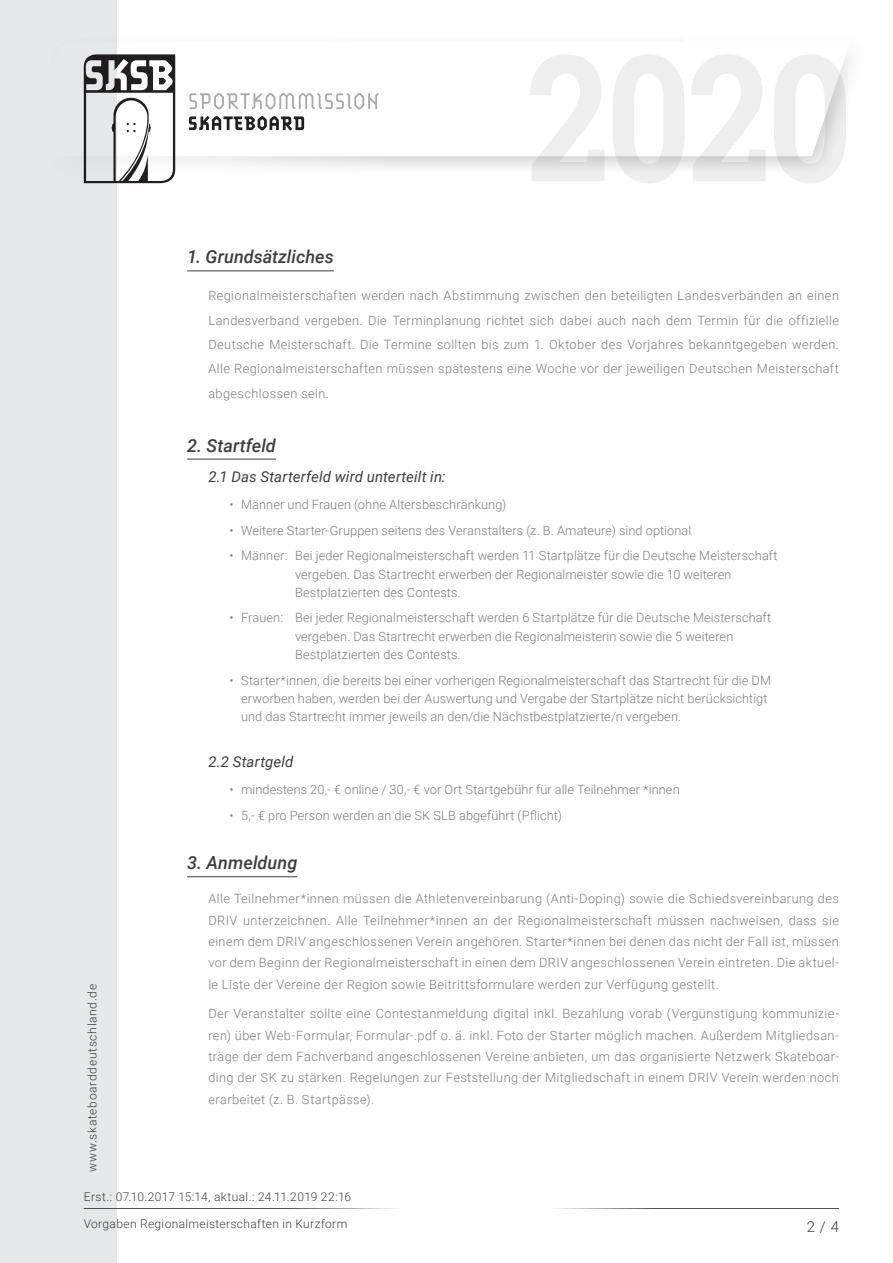
<style>
.page{position:relative;width:893px;height:1263px;background:#fff}
.page>*{position:absolute;margin:0;border:0;box-sizing:border-box;transform-origin:0 0}
.t1{font:italic 500 18px "Roboto";letter-spacing:.005em;color:#3e3e3f}
.t2{font:italic 15px "Roboto";letter-spacing:.01em;color:#3e3e3f}
.t3{font:300 15px "Roboto";color:#3e3e3f}
.t4{font:300 12.75px/21.3px "Roboto";letter-spacing:.01em;color:#7a7c7f;text-align:justify}
.t5{font:300 12px "Roboto";letter-spacing:.035em;color:#3e3e3f}
.t6{font:300 12px "Roboto";letter-spacing:.06em;color:#3e3e3f}
</style>
<div class="page">
<hr style="left:84px;top:1208px;width:392px;height:1px;background:#3e3e3f">
<hr style="left:482px;top:1208px;width:357px;height:1px;background:#3e3e3f">
<div style="left:46px;top:33px;width:823px;height:143px;background:#231f20;opacity:.65"></div>
<svg style="left:446px;top:41px;width:404px;height:115px"></svg>
<div style="left:0;top:0;width:446px;height:210px;background:#fff"></div>
<div style="left:682px;top:0;width:211px;height:140px;background:#fff"></div>
<svg style="left:117px;top:54px;width:58px;height:129px"></svg>
<svg style="left:189px;top:116px;width:115px;height:15px"></svg>
<svg style="left:189px;top:93px;width:189px;height:17px"></svg>
<svg style="left:530px;top:54px;width:316px;height:129px"></svg>
<div style="left:0;top:0;width:117px;height:1263px;background:#e6e7e9"></div>
<hr style="left:187px;top:270px;width:147px;height:1px;background:#3e3e3f">
<hr style="left:187px;top:459px;width:89px;height:1px;background:#3e3e3f">
<hr style="left:187px;top:876px;width:110px;height:1px;background:#3e3e3f">
<h1 class="t1" style="left:187px;top:244px;width:148px">1. Grundsätzliches</h1>
<p class="t4" style="left:208px;top:283px;width:632px;line-height:24.3px">Regionalmeisterschaften werden nach Abstimmung zwischen den beteiligten Landesverbänden an einen Landesverband vergeben. Die Terminplanung richtet sich dabei auch nach dem Termin für die offizielle Deutsche Meisterschaft. Die Termine sollten bis zum 1. Oktober des Vorjahres bekanntgegeben werden.<br>Alle Regionalmeisterschaften müssen spätestens eine Woche vor der jeweiligen Deutschen Meisterschaft abgeschlossen sein.</p>
<h1 class="t1" style="left:187px;top:433px;width:90px">2. Startfeld</h1>
<p class="t2" style="left:208px;top:466px;width:239px">2.1 Das Starterfeld wird unterteilt in:</p>
<p class="t4" style="left:230px;top:493px;width:278px">• Männer und Frauen (ohne Altersbeschränkung)</p>
<p class="t4" style="left:230px;top:519px;width:463px">• Weitere Starter-Gruppen seitens des Veranstalters (z. B. Amateure) sind optional</p>
<p class="t4" style="left:295px;top:546px;width:484px;line-height:18.3px;text-align:left;text-indent:-65px">• Männer: Bei jeder Regionalmeisterschaft werden 11 Startplätze für die Deutsche Meisterschaft vergeben. Das Startrecht erwerben der Regionalmeister sowie die 10 weiteren<br>Bestplatzierten des Contests.</p>
<p class="t4" style="left:295px;top:608px;width:478px;line-height:18.3px;text-align:left;text-indent:-65px">• Frauen: Bei jeder Regionalmeisterschaft werden 6 Startplätze für die Deutsche Meisterschaft vergeben. Das Startrecht erwerben die Regionalmeisterin sowie die 5 weiteren<br>Bestplatzierten des Contests.</p>
<p class="t4" style="left:241px;top:670px;width:532px;line-height:18.3px;text-align:left;text-indent:-11px">• Starter*innen, die bereits bei einer vorherigen Regionalmeisterschaft das Startrecht für die DM erworben haben, werden bei der Auswertung und Vergabe der Startplätze nicht berücksichtigt und das Startrecht immer jeweils an den/die Nächstbestplatzierte/n vergeben.</p>
<p class="t2" style="left:208px;top:751px;width:87px">2.2 Startgeld</p>
<p class="t4" style="left:230px;top:778px;width:452px">• mindestens 20,- € online / 30,- € vor Ort Startgebühr für alle Teilnehmer *innen</p>
<p class="t4" style="left:230px;top:804px;width:334px">• 5,- € pro Person werden an die SK SLB abgeführt (Pflicht)</p>
<h1 class="t1" style="left:187px;top:850px;width:112px">3. Anmeldung</h1>
<p class="t4" style="left:208px;top:888px;width:632px">Alle Teilnehmer*innen müssen die Athletenvereinbarung (Anti-Doping) sowie die Schiedsvereinbarung des DRIV unterzeichnen. Alle Teilnehmer*innen an der Regionalmeisterschaft müssen nachweisen, dass sie einem dem DRIV angeschlossenen Verein angehören. Starter*innen bei denen das nicht der Fall ist, müssen vor dem Beginn der Regionalmeisterschaft in einen dem DRIV angeschlossenen Verein eintreten. Die aktuel&shy;le Liste der Vereine der Region sowie Beitrittsformulare werden zur Verfügung gestellt.</p>
<p class="t4" style="left:208px;top:1003px;width:632px">Der Veranstalter sollte eine Contestanmeldung digital inkl. Bezahlung vorab (Vergünstigung kommunizie&shy;ren) über Web-Formular, Formular-.pdf o. ä. inkl. Foto der Starter möglich machen. Außerdem Mitgliedsan&shy;träge der dem Fachverband angeschlossenen Vereine anbieten, um das organisierte Netzwerk Skateboar&shy;ding der SK zu stärken. Regelungen zur Feststellung der Mitgliedschaft in einem DRIV Verein werden noch erarbeitet (z. B. Startpässe).</p>
<p class="t6" style="left:84px;top:1172px;width:189px;rotate:-90deg">www.skateboarddeutschland.de</p>
<p class="t5" style="left:84px;top:1188px;width:269px">Erst.: 07.10.2017 15:14, aktual.: 24.11.2019 22:16</p>
<p class="t5" style="left:84px;top:1216px;width:265px">Vorgaben Regionalmeisterschaften in Kurzform</p>
<p class="t3" style="left:807px;top:1216px;width:34px">2 / 4</p>
</div>
